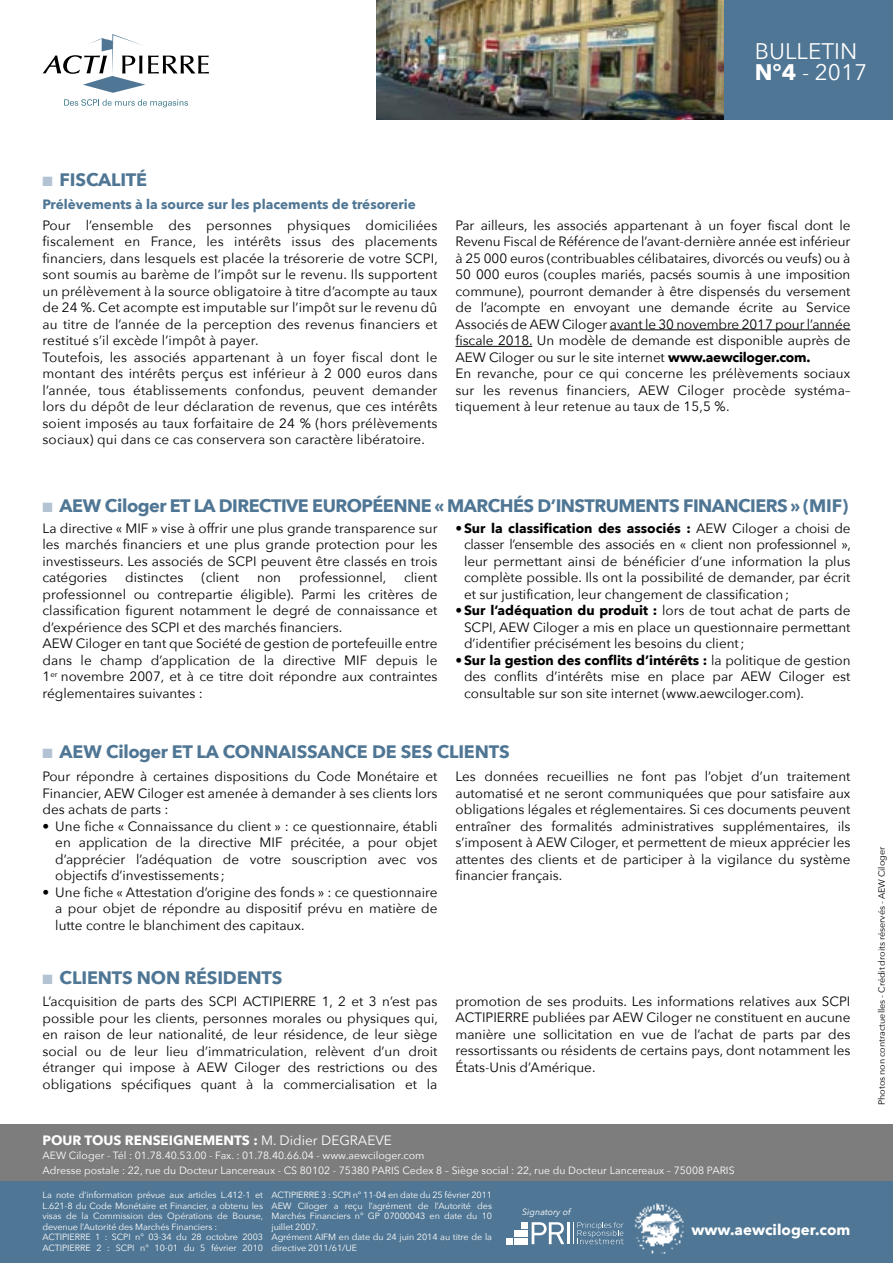
<style>
.page{position:relative;width:893px;height:1263px;background:#fff}
.page>*{position:absolute;margin:0;border:0;box-sizing:border-box;transform-origin:0 0}
.t1{font:22.5px/21px "Avenir Next";color:#fff}
.t2{font:700 18px "Avenir Next";letter-spacing:-.02em;color:#4f7694}
.t3{font:700 15px "Avenir Next";color:#fff}
.t4{font:13.5px/16.5px "Avenir Next";color:#000;text-align:justify}
.t5{font:700 13.5px "Avenir Next";color:#4f7694}
.t6{font:700 13.5px "Avenir Next";color:#fff}
.t7{font:10.5px/15px "Avenir Next";color:#fff}
.t8{font:9px/10.5px "Avenir Next";letter-spacing:-.01em;color:#fff}
.t9{font:9px "Avenir Next";color:#000}
.t10{font:italic 9px "Avenir Next";color:#fff}
.s1{font-weight:700}
.s2{color:#b3c3d3}
.s3{font-weight:400}
</style>
<div class="page">
<img style="left:376px;top:0;width:348px;height:119px">
<div style="left:724px;top:0;width:169px;height:119px;background:#4f7694"></div>
<svg style="left:43px;top:34px;width:166px;height:59px"></svg>
<svg style="left:64px;top:99px;width:124px;height:8px"></svg>
<div style="left:0;top:1125px;width:893px;height:68px;background:#7d7d7d"></div>
<div style="left:0;top:1182px;width:893px;height:81px;background:#4f7694"></div>
<svg style="left:506px;top:1222px;width:58px;height:22px"></svg>
<hr style="left:567px;top:1222px;width:3px;height:22px;background:#fff">
<svg style="left:573px;top:1222px;width:51px;height:22px"></svg>
<img style="left:634px;top:1203px;width:50px;height:51px">
<hr style="left:610px;top:329px;width:240px;height:1px;background:#000">
<hr style="left:455px;top:346px;width:77px;height:1px;background:#000">
<h1 class="t1" style="left:755px;top:39px;width:114px">BULLETIN<br><span class="s1">N°4</span> - 2017</h1>
<h2 class="t2" style="left:43px;top:164px;width:106px"><span class="s2">■</span> FISCALITÉ</h2>
<p class="t4" style="left:43px;top:216px;width:397px;text-align:left">Pour l’ensemble des personnes physiques domiciliées fiscalement en France, les intérêts issus des placements financiers, dans lesquels est placée la trésorerie de votre SCPI, sont soumis au barème de l’impôt sur le revenu. Ils supportent un prélèvement à la source obligatoire à titre d’acompte au taux de 24 %. Cet acompte est imputable sur l’impôt sur le revenu dû au titre de l’année de la perception des revenus financiers et restitué s’il excède l’impôt à payer.<br>Toutefois, les associés appartenant à un foyer fiscal dont le montant des intérêts perçus est inférieur à 2 000 euros dans l’année, tous établissements confondus, peuvent demander lors du dépôt de leur déclaration de revenus, que ces intérêts soient imposés au taux forfaitaire de 24 % (hors prélèvements sociaux) qui dans ce cas conservera son caractère libératoire.</p>
<p class="t4" style="left:455px;top:216px;width:396px;text-align:left">Par ailleurs, les associés appartenant à un foyer fiscal dont le Revenu Fiscal de Référence de l’avant-dernière année est inférieur à 25 000 euros (contribuables célibataires, divorcés ou veufs) ou à 50 000 euros (couples mariés, pacsés soumis à une imposition commune), pourront demander à être dispensés du versement de l’acompte en envoyant une demande écrite au Service Associés de AEW Ciloger avant le 30 novembre 2017 pour l’année fiscale 2018. Un modèle de demande est disponible auprès de AEW Ciloger ou sur le site internet <span class="s1">www.aewciloger.com.<br></span>En revanche, pour ce qui concerne les prélèvements sociaux sur les revenus financiers, AEW Ciloger procède systéma– tiquement à leur retenue au taux de 15,5 %.</p>
<p class="t5" style="left:43px;top:193px;width:375px">Prélèvements à la source sur les placements de trésorerie</p>
<h2 class="t2" style="left:43px;top:490px;width:807px"><span class="s2">■</span> AEW Ciloger ET LA DIRECTIVE EUROPÉENNE « MARCHÉS D’INSTRUMENTS FINANCIERS » (MIF)</h2>
<p class="t4" style="left:43px;top:519px;width:396px">La directive « MIF » vise à offrir une plus grande transparence sur les marchés financiers et une plus grande protection pour les investisseurs. Les associés de SCPI peuvent être classés en trois catégories</p>
<p class="t4" style="left:125px;top:568px;width:60px">distinctes</p>
<p class="t4" style="left:202px;top:568px;width:39px">(client</p>
<p class="t4" style="left:257px;top:568px;width:25px">non</p>
<p class="t4" style="left:299px;top:568px;width:89px">professionnel,</p>
<p class="t4" style="left:43px;top:568px;width:396px;text-align:left;text-indent:362px">client professionnel ou contrepartie éligible). Parmi les critères de classification figurent notamment le degré de connaissance et d’expérience des SCPI et des marchés financiers.<br>AEW Ciloger en tant que Société de gestion de portefeuille entre dans le champ d’application de la directive MIF depuis le 1<sup>er</sup> novembre 2007, et à ce titre doit répondre aux contraintes réglementaires suivantes :</p>
<p class="t4" style="left:464px;top:519px;width:388px;text-indent:-9px"><span class="s1">•Sur la classification des associés :</span> AEW Ciloger a choisi de classer l’ensemble des associés en « client non professionnel », leur permettant ainsi de bénéficier d’une information la plus complète possible. Ils ont la possibilité de demander, par écrit et sur justification, leur changement de classification;</p>
<p class="t4" style="left:464px;top:601px;width:388px;text-indent:-9px"><span class="s1">•Sur l’adéquation du produit :</span> lors de tout achat de parts de SCPI, AEW Ciloger a mis en place un questionnaire permettant d’identifier précisément les besoins du client;</p>
<p class="t4" style="left:464px;top:651px;width:388px;text-indent:-9px"><span class="s1">•Sur la gestion des conflits d’intérêts :</span> la politique de gestion des conflits d’intérêts mise en place par AEW Ciloger est consultable sur son site internet (www.aewciloger.com).</p>
<h2 class="t2" style="left:43px;top:736px;width:469px"><span class="s2">■</span> AEW Ciloger ET LA CONNAISSANCE DE SES CLIENTS</h2>
<p class="t4" style="left:43px;top:768px;width:396px">Pour répondre à certaines dispositions du Code Monétaire et Financier, AEW Ciloger est amenée à demander à ses clients lors des achats de parts :</p>
<p class="t4" style="left:55px;top:817px;width:384px;text-indent:-13px">• Une fiche « Connaissance du client » : ce questionnaire, établi en application de la directive MIF précitée, a pour objet d’apprécier l’adéquation de votre souscription avec vos objectifs d’investissements ;</p>
<p class="t4" style="left:55px;top:883px;width:384px;text-indent:-13px">• Une fiche « Attestation d’origine des fonds » : ce questionnaire a pour objet de répondre au dispositif prévu en matière de lutte contre le blanchiment des capitaux.</p>
<h2 class="t2" style="left:43px;top:962px;width:241px"><span class="s2">■</span> CLIENTS NON RÉSIDENTS</h2>
<p class="t4" style="left:455px;top:768px;width:396px">Les données recueillies ne font pas l’objet d’un traitement automatisé et ne seront communiquées que pour satisfaire aux obligations légales et réglementaires. Si ces documents peuvent entraîner des formalités administratives supplémentaires, ils s’imposent à AEW Ciloger, et permettent de mieux apprécier les attentes des clients et de participer à la vigilance du système financier français.</p>
<p class="t4" style="left:43px;top:992px;width:397px">L’acquisition de parts des SCPI ACTIPIERRE 1, 2 et 3 n’est pas possible pour les clients, personnes morales ou physiques qui, en raison de leur nationalité, de leur résidence, de leur siège social ou de leur lieu d’immatriculation, relèvent d’un droit étranger qui impose à AEW Ciloger des restrictions ou des obligations spécifiques quant à la commercialisation et la</p>
<p class="t4" style="left:455px;top:992px;width:396px">promotion de ses produits. Les informations relatives aux SCPI ACTIPIERRE publiées par AEW Ciloger ne constituent en aucune manière une sollicitation en vue de l’achat de parts par des ressortissants ou résidents de certains pays, dont notamment les États-Unis d’Amérique.</p>
<p class="t6" style="left:43px;top:1128px;width:351px">POUR TOUS RENSEIGNEMENTS : <span class="s3">M. Didier DEGRAEVE</span></p>
<p class="t7" style="left:43px;top:1147px;width:694px">AEW Ciloger - Tél : 01.78.40.53.00 - Fax. : 01.78.40.66.04 - www.aewciloger.com<br>Adresse postale : 22, rue du Docteur Lancereaux - CS 80102 - 75380 PARIS Cedex 8 – Siège social : 22, rue du Docteur Lancereaux – 75008 PARIS</p>
<p class="t8" style="left:43px;top:1190px;width:222px">La note d’information prévue aux articles L.412-1 et L.621-8 du Code Monétaire et Financier, a obtenu les visas de la Commission des Opérations de Bourse, devenue l’Autorité des Marchés Financiers :<br>ACTIPIERRE 1 : SCPI n° 03-34 du 28 octobre 2003<br>ACTIPIERRE 2 : SCPI n° 10-01 du 5 février 2010</p>
<p class="t8" style="left:271px;top:1190px;width:222px">ACTIPIERRE 3 : SCPI n° 11-04 en date du 25 février 2011<br>AEW Ciloger a reçu l’agrément de l’Autorité des Marchés Financiers n° GP 07000043 en date du 10 juillet 2007.<br>Agrément AIFM en date du 24 juin 2014 au titre de la directive 2011/61/UE</p>
<p class="t10" style="left:522px;top:1205px;width:50px">Signatory of</p>
<p class="t3" style="left:691px;top:1217px;width:160px">www.aewciloger.com</p>
<p class="t9" style="left:874px;top:1105px;width:260px;rotate:-90deg">Photos non contractuelles - Crédit droits réservés - AEW Ciloger</p>
</div>
